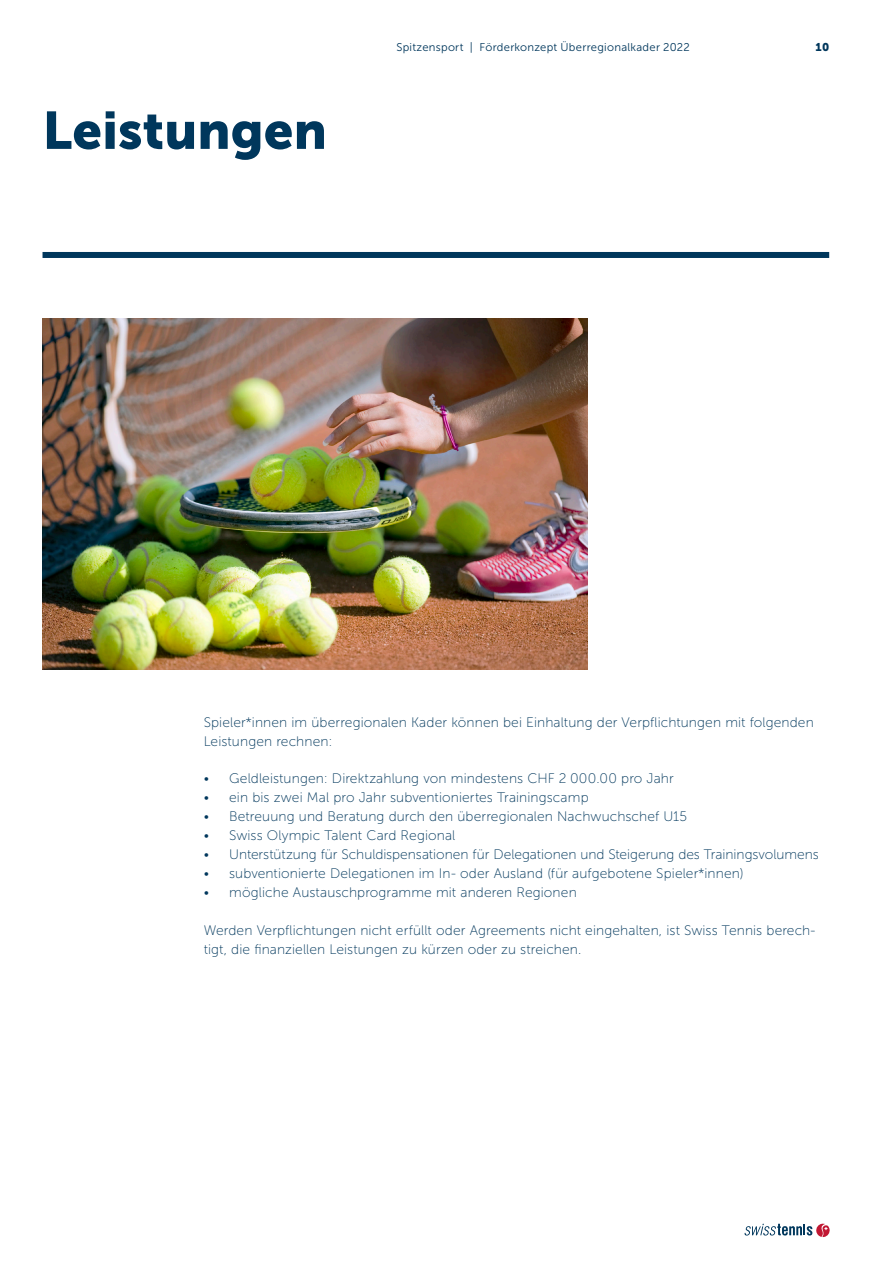
<style>
.page{position:relative;width:893px;height:1263px;background:#fff}
.page>*{position:absolute;margin:0;border:0;box-sizing:border-box;transform-origin:0 0}
.Thementitel{font:52.5px "Museo Sans 900";color:#00375c}
.Lauftext{font:13.8px/18.9px "Museo Sans 100";letter-spacing:.01em;color:#00375c}
.t1{font:11.25px "Museo Sans 300";letter-spacing:.025em;color:#00375c}
.t2{font:11.25px "Museo Sans 900";color:#00375c}
</style>
<div class="page">
<svg style="left:745px;top:1224px;width:85px;height:13px"></svg>
<div style="left:43px;top:252px;width:786px;height:6px;background:#00375c"></div>
<img style="left:43px;top:319px;width:544px;height:351px">
<p class="Thementitel" style="left:43px;top:101px;width:286px">Leistungen</p>
<p class="t1" style="left:396px;top:41px;width:295px">Spitzensport | Förderkonzept Überregionalkader 2022</p>
<p class="t2" style="left:816px;top:41px;width:15px">10</p>
<p class="Lauftext" style="left:204px;top:713px;width:612px">Spieler*innen im überregionalen Kader können bei Einhaltung der Verpflichtungen mit folgenden<br>Leistungen rechnen:</p>
<p class="Lauftext" style="left:204px;top:769px;width:472px">• Geldleistungen: Direktzahlung von mindestens CHF 2 000.00 pro Jahr</p>
<p class="Lauftext" style="left:204px;top:788px;width:386px">• ein bis zwei Mal pro Jahr subventioniertes Trainingscamp</p>
<p class="Lauftext" style="left:204px;top:807px;width:485px">• Betreuung und Beratung durch den überregionalen Nachwuchschef U15</p>
<p class="Lauftext" style="left:204px;top:826px;width:253px">• Swiss Olympic Talent Card Regional</p>
<p class="Lauftext" style="left:204px;top:845px;width:617px">• Unterstützung für Schuldispensationen für Delegationen und Steigerung des Trainingsvolumens</p>
<p class="Lauftext" style="left:204px;top:864px;width:541px">• subventionierte Delegationen im In- oder Ausland (für aufgebotene Spieler*innen)</p>
<p class="Lauftext" style="left:204px;top:883px;width:375px">• mögliche Austauschprogramme mit anderen Regionen</p>
<p class="Lauftext" style="left:204px;top:920px;width:613px">Werden Verpflichtungen nicht erfüllt oder Agreements nicht eingehalten, ist Swiss Tennis berech&shy;tigt, die finanziellen Leistungen zu kürzen oder zu streichen.</p>
</div>
